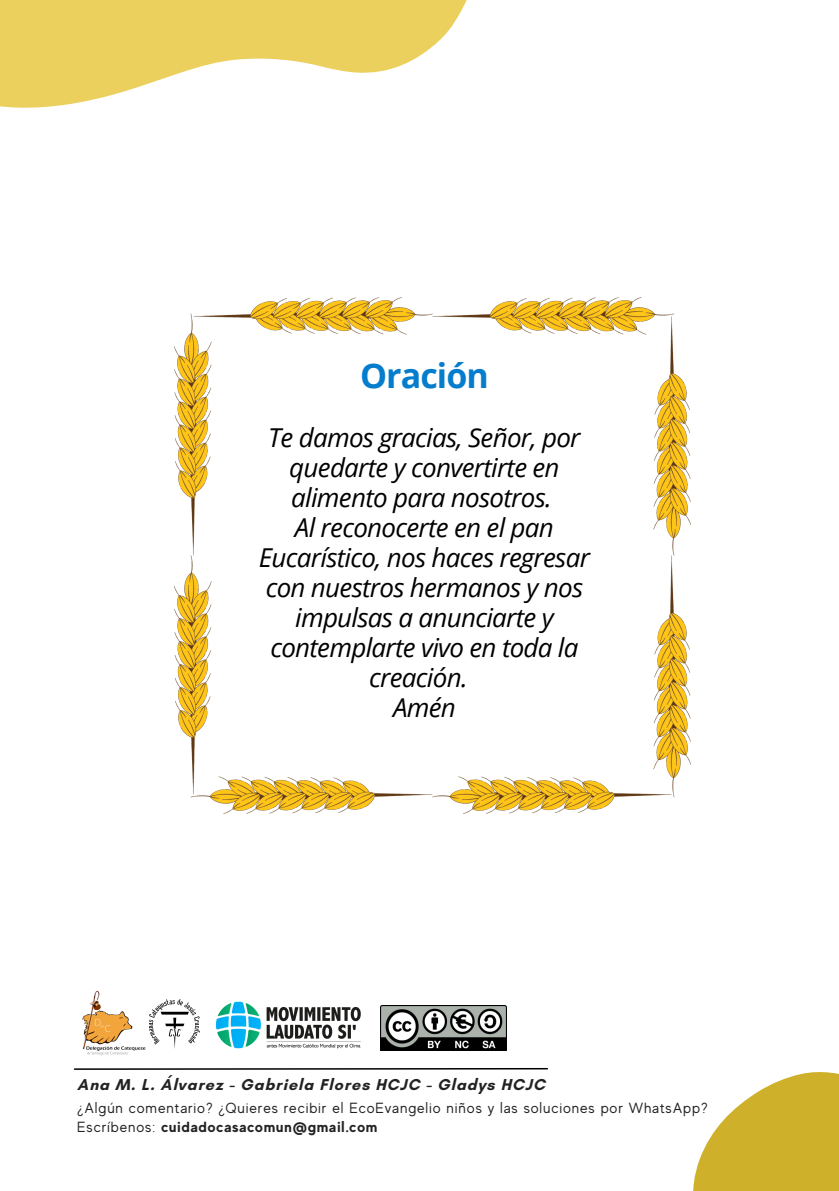
<style>
.page{position:relative;width:839px;height:1191px;background:#fff}
.page>*{position:absolute;margin:0;border:0;box-sizing:border-box;transform-origin:0 0}
.t1{font:700 34px "Open Sans";letter-spacing:-.025em;color:#057dcd}
.t2{font:italic 26px/30px "Open Sans";letter-spacing:-.025em;color:#000;text-align:center}
.t3{font:700 16px "Glacial Indifference";letter-spacing:.06em;color:#222}
.t4{font:14.6px/18.4px "MADE Evolve Sans";letter-spacing:.06em;color:#222}
.s1{font-weight:700}
</style>
<div class="page">
<svg style="left:693px;top:1072px;width:145px;height:119px;fill:#cfb02a"></svg>
<hr style="left:75px;top:1068px;width:472px;height:2px;background:#000">
<img style="left:150px;top:999px;width:49px;height:50px">
<img style="left:215px;top:1001px;width:146px;height:48px">
<img style="left:380px;top:1006px;width:126px;height:45px">
<svg style="left:0;top:0;width:467px;height:108px;fill:#ebd05d"></svg>
<img style="left:82px;top:990px;width:68px;height:66px">
<img style="left:174px;top:297px;width:516px;height:516px">
<h1 class="t1" style="left:360px;top:352px;width:130px">Oración</h1>
<p class="t2" style="left:259px;top:422px;width:332px">Te damos gracias, Señor, por quedarte y convertirte en alimento para nosotros.<br>Al reconocerte en el pan<br>Eucarístico, nos haces regresar con nuestros hermanos y nos impulsas a anunciarte y contemplarte vivo en toda la creación.<br>Amén</p>
<p class="t3" style="left:77px;top:1075px;width:469px">Ana M. L. Álvarez - Gabriela Flores HCJC - Gladys HCJC</p>
<p class="t4" style="left:77px;top:1099px;width:631px">¿Algún comentario? ¿Quieres recibir el EcoEvangelio niños y las soluciones por WhatsApp?<br>Escríbenos: <span class="s1">cuidadocasacomun@gmail.com</span></p>
</div>
